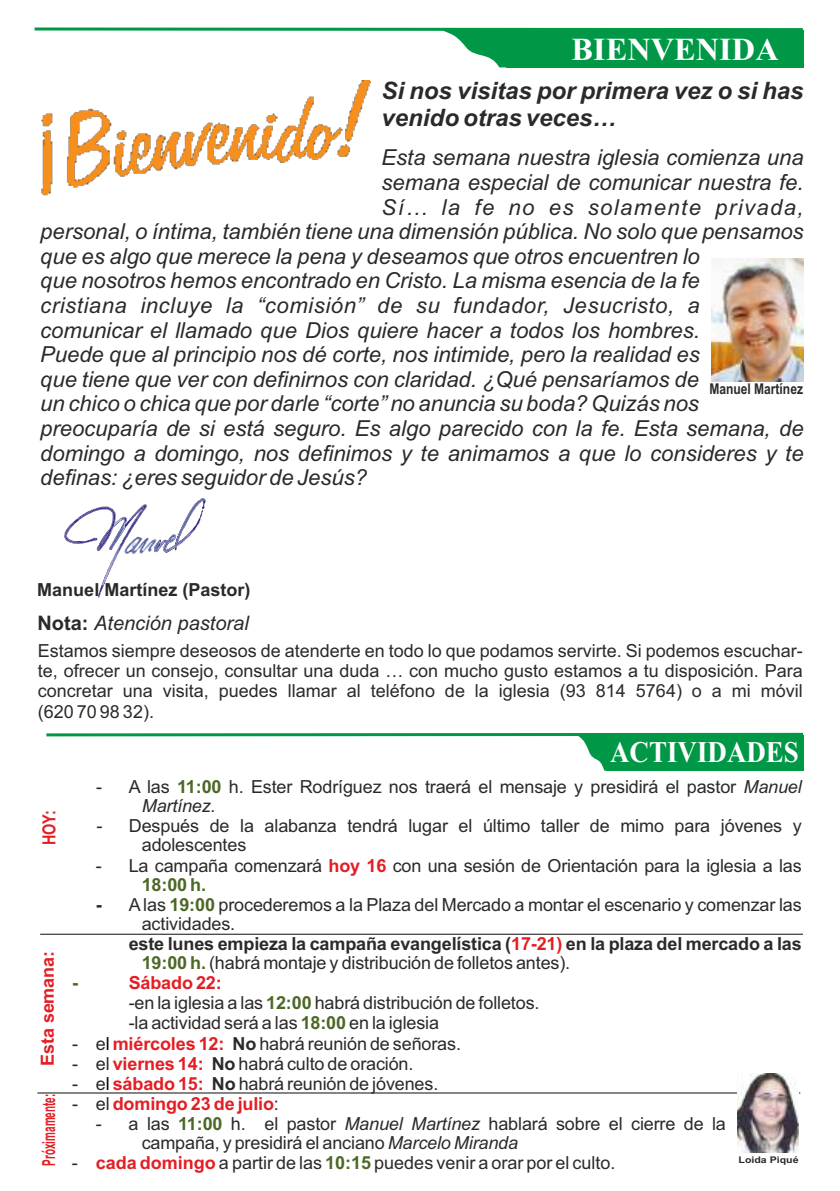
<style>
.page{position:relative;width:840px;height:1191px;background:#fff}
.page>*{position:absolute;margin:0;border:0;box-sizing:border-box;transform-origin:0 0}
.t1{font:700 32px "Times New Roman";color:#fefefe}
.t2{font:700 30px "Times New Roman";color:#fefefe;scale:.9 1}
.t3{font:italic 700 24px/26.8px "Arial";color:#2b2a29}
.t4{font:italic 22px "Arial";color:#2b2a29}
.t5{font:italic 22px "Arial";letter-spacing:.025em;color:#2b2a29}
.t6{font:italic 22px "Arial";letter-spacing:.065em;color:#2b2a29}
.t7{font:italic 20px "Arial";color:#2b2a29}
.t8{font:18px/20.2px "Arial";letter-spacing:-.01em;color:#2b2a29}
.t9{font:700 18px "Arial";letter-spacing:-.01em;color:#2b2a29}
.t10{font:700 18px "Arial";letter-spacing:-.01em;color:#e31e24}
.t11{font:700 18px "Arial";letter-spacing:-.01em;color:#e31e24;scale:.55 1}
.t12{font:700 18px "Arial";letter-spacing:-.01em;color:#e31e24;scale:.8 1}
.t13{font:700 18px "Arial";color:#4c6826}
.t14{font:700 14.8px "Arial";color:#2b2a29;scale:.81 1}
.t15{font:700 9.2px "Arial";color:#2b2a29;scale:1.15 1}
.s1{font-weight:700;font-style:normal}
.s2{font-weight:700;color:#4c6826}
.s3{font-style:italic}
.s4{font-weight:700;color:#e31e24}
.s5{font-weight:700}
.s6{color:#e31e24}
.s7{color:#000}
.s8{font-weight:400;color:#2b2a29}
</style>
<div class="page">
<div style="left:506px;top:30px;width:297px;height:38px;background:#009846"></div>
<svg style="left:34px;top:27px;width:770px;height:40px"></svg>
<img style="left:711px;top:258px;width:92px;height:123px">
<svg style="left:64px;top:498px;width:146px;height:100px"></svg>
<svg style="left:578px;top:736px;width:28px;height:34px"></svg>
<div style="left:606px;top:736px;width:197px;height:35px;background:#009846"></div>
<hr style="left:46px;top:733px;width:756px;height:3px;background:#009846">
<hr style="left:40px;top:933px;width:762px;height:1px;background:#2b2a29">
<hr style="left:37px;top:1092px;width:762px;height:1px;background:#2b2a29">
<img style="left:41px;top:81px;width:329px;height:115px">
<img style="left:737px;top:1073px;width:61px;height:79px">
<h1 class="t1" style="left:571px;top:38px;width:209px">BIENVENIDA</h1>
<h3 class="t3" style="left:381px;top:79px;width:423px">Si nos visitas por primera vez o si has venido otras veces…</h3>
<p class="t4" style="left:381px;top:149px;width:423px">Esta semana nuestra iglesia comienza una</p>
<p class="t4" style="left:381px;top:174px;width:423px">semana especial de comunicar nuestra fe.</p>
<p class="t6" style="left:381px;top:199px;width:423px">Sí… la fe no es solamente privada,</p>
<p class="t4" style="left:40px;top:223px;width:764px">personal, o íntima, también tiene una dimensión pública. No solo que pensamos</p>
<p class="t4" style="left:40px;top:248px;width:660px">que es algo que merece la pena y deseamos que otros encuentren lo</p>
<p class="t4" style="left:40px;top:272px;width:660px">que nosotros hemos encontrado en Cristo. La misma esencia de la fe</p>
<p class="t5" style="left:40px;top:297px;width:660px">cristiana incluye la “comisión” de su fundador, Jesucristo, a</p>
<p class="t4" style="left:40px;top:321px;width:660px">comunicar el llamado que Dios quiere hacer a todos los hombres.</p>
<p class="t4" style="left:40px;top:346px;width:660px">Puede que al principio nos dé corte, nos intimide, pero la realidad es</p>
<p class="t4" style="left:40px;top:371px;width:660px">que tiene que ver con definirnos con claridad. ¿Qué pensaríamos de</p>
<p class="t4" style="left:40px;top:395px;width:660px">un chico o chica que por darle “corte” no anuncia su boda? Quizás nos</p>
<p class="t4" style="left:40px;top:420px;width:764px">preocuparía de si está seguro. Es algo parecido con la fe. Esta semana, de</p>
<p class="t4" style="left:40px;top:444px;width:764px">domingo a domingo, nos definimos y te animamos a que lo consideres y te</p>
<p class="t4" style="left:40px;top:469px;width:328px">definas: ¿eres seguidor de Jesús?</p>
<p class="t14" style="left:709px;top:384px;width:117px">Manuel Martínez</p>
<p class="t9" style="left:37px;top:583px;width:215px">Manuel Martínez (Pastor)</p>
<p class="t7" style="left:37px;top:616px;width:213px"><span class="s1">Nota:</span> Atención pastoral</p>
<p class="t8" style="left:38px;top:642px;width:766px;text-align:justify">Estamos siempre deseosos de atenderte en todo lo que podamos servirte. Si podemos escuchar&shy;te, ofrecer un consejo, consultar una duda … con mucho gusto estamos a tu disposición. Para concretar una visita, puedes llamar al teléfono de la iglesia (93 814 5764) o a mi móvil (620 70 98 32).</p>
<h2 class="t2" style="left:609px;top:742px;width:211px">ACTIVIDADES</h2>
<p class="t8" style="left:142px;top:779px;width:661px;line-height:19.2px;text-indent:-46px">- A las <span class="s2">11:00</span> h. Ester Rodríguez nos traerá el mensaje y presidirá el pastor <span class="s3">Manuel<br>Martínez.</span></p>
<p class="t8" style="left:142px;top:818px;width:661px;line-height:19.2px;text-indent:-46px"><span class="s3">-</span> Después de la alabanza tendrá lugar el último taller de mimo para jóvenes y adolescentes</p>
<p class="t8" style="left:142px;top:857px;width:661px;line-height:19.2px;text-indent:-46px">- La campaña comenzará <span class="s4">hoy 16</span> con una sesión de Orientación para la iglesia a las<br><span class="s2">18:00 h.</span></p>
<p class="t8" style="left:96px;top:896px;width:707px"><span class="s5">-</span> Alas <span class="s2">19:00</span> procederemos a la Plaza del Mercado a montar el escenario y comenzar las</p>
<p class="t8" style="left:142px;top:915px;width:95px">actividades.</p>
<p class="t9" style="left:129px;top:937px;width:674px">este lunes empieza la campaña evangelística (<span class="s6">17-21)</span> en la plaza del mercado a las</p>
<p class="t8" style="left:142px;top:954px;width:430px"><span class="s2">19:00 h.</span> (habrá montaje y distribución de folletos antes).</p>
<p class="t13" style="left:72px;top:976px;width:7px">-</p>
<p class="t8" style="left:129px;top:974px;width:412px"><span class="s4">Sábado 22:<br></span>-en la iglesia a las <span class="s2">12:00</span> habrá distribución de folletos. -la actividad será a las <span class="s2">18:00</span> en la iglesia</p>
<p class="t8" style="left:72px;top:1034px;width:390px">- e<span class="s7">l</span> <span class="s4">miércoles 12:</span> <span class="s5">No</span> habrá reunión de señoras.</p>
<p class="t8" style="left:72px;top:1055px;width:343px">- el <span class="s4">viernes 14:</span> <span class="s5">No</span> habrá culto de oración.</p>
<p class="t8" style="left:72px;top:1075px;width:367px">- e<span class="s7">l</span> <span class="s4">sábado 15:</span> <span class="s5">No</span> habrá reunión de jóvenes.</p>
<p class="t10" style="left:72px;top:1096px;width:208px"><span class="s8">- el</span> domingo 23 de julio<span class="s8">:</span></p>
<p class="t8" style="left:142px;top:1115px;width:585px;line-height:19.2px;text-indent:-46px">- a las <span class="s2">11:00</span> h. el pastor <span class="s3">Manuel Martínez</span> hablará sobre el cierre de la campaña, y presidirá el anciano <span class="s3">Marcelo Miranda</span></p>
<p class="t8" style="left:72px;top:1154px;width:545px">- <span class="s4">cada domingo</span> a partir de las <span class="s2">10:15</span> puedes venir a orar por el culto.</p>
<p class="t12" style="left:42px;top:845px;width:45px;rotate:-90deg">HOY:</p>
<p class="t10" style="left:41px;top:1065px;width:116px;rotate:-90deg">Esta semana:</p>
<p class="t11" style="left:42px;top:1165px;width:132px;rotate:-90deg">Próximamente:</p>
<p class="t15" style="left:738px;top:1156px;width:54px">Loida Piqué</p>
</div>
